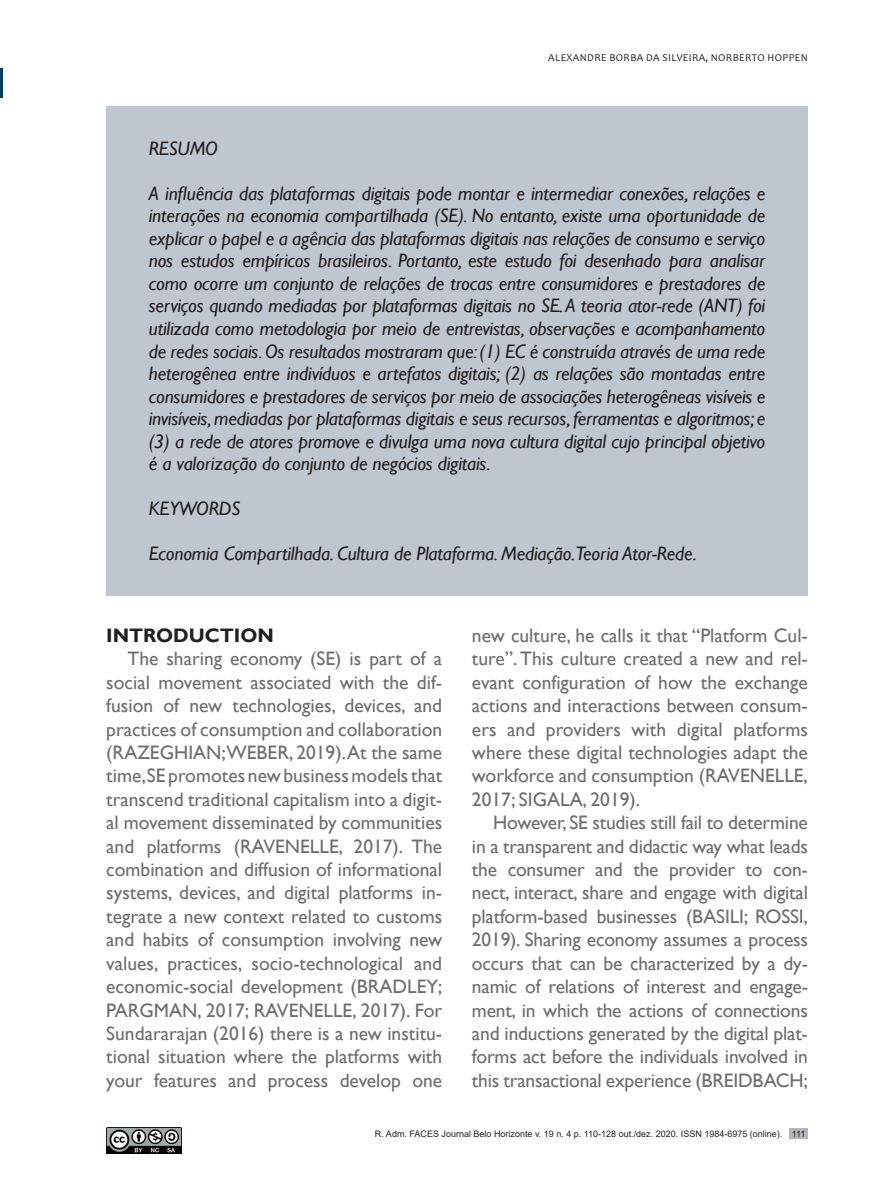
<style>
.page{position:relative;width:893px;height:1191px;background:#fff}
.page>*{position:absolute;margin:0;border:0;box-sizing:border-box;transform-origin:0 0}
.t1{font:19.5px/23.4px "Gill Sans";color:#6c6d70;text-align:justify}
.t2{font:italic 19.5px/22.5px "Gill Sans";letter-spacing:-.01em;color:#231f20;text-align:justify}
.t3{font:700 19.5px "Gill Sans";color:#231f20}
.t4{font:10.5px "Candara";letter-spacing:.04em;color:#231f20}
.t5{font:9px "Arial";color:#231f20}
</style>
<div class="page">
<div style="left:789px;top:1128px;width:19px;height:10px;background:#b3b6bb"></div>
<img style="left:106px;top:1127px;width:75px;height:26px">
<hr style="left:0;top:68px;width:2px;height:30px;background:#023f60">
<div style="left:106px;top:106px;width:702px;height:489px;background:#c0c6cf"></div>
<p class="t4" style="left:548px;top:51px;width:261px">ALEXANDRE BORBA DA SILVEIRA, NORBERTO HOPPEN</p>
<p class="t2" style="left:149px;top:137px;width:71px">RESUMO</p>
<p class="t2" style="left:149px;top:182px;width:618px">A influência das plataformas digitais pode montar e intermediar conexões, relações e interações na economia compartilhada (SE). No entanto, existe uma oportunidade de explicar o papel e a agência das plataformas digitais nas relações de consumo e serviço nos estudos empíricos brasileiros. Portanto, este estudo foi desenhado para analisar como ocorre um conjunto de relações de trocas entre consumidores e prestadores de serviços quando mediadas por plataformas digitais no SE. A teoria ator-rede (ANT) foi utilizada como metodologia por meio de entrevistas, observações e acompanhamento de redes sociais. Os resultados mostraram que: (1) EC é construída através de uma rede heterogênea entre indivíduos e artefatos digitais; (2) as relações são montadas entre consumidores e prestadores de serviços por meio de associações heterogêneas visíveis e invisíveis, mediadas por plataformas digitais e seus recursos, ferramentas e algoritmos; e (3) a rede de atores promove e divulga uma nova cultura digital cujo principal objetivo é a valorização do conjunto de negócios digitais.</p>
<p class="t2" style="left:149px;top:497px;width:93px">KEYWORDS</p>
<p class="t2" style="left:149px;top:542px;width:550px">Economia Compartilhada. Cultura de Plataforma. Mediação.Teoria Ator-Rede.</p>
<p class="t3" style="left:106px;top:623px;width:169px">INTRODUCTION</p>
<p class="t1" style="left:106px;top:647px;width:337px;text-indent:21px">The sharing economy (SE) is part of a social movement associated with the dif&shy;fusion of new technologies, devices, and practices of consumption and collaboration (RAZEGHIAN;WEBER, 2019).At the same time,SE promotes new business models that transcend traditional capitalism into a digit&shy;al movement disseminated by communities and platforms (RAVENELLE, 2017). The combination and diffusion of informational systems, devices, and digital platforms in&shy;tegrate a new context related to customs and habits of consumption involving new values, practices, socio-technological and economic-social development (BRADLEY; PARGMAN, 2017; RAVENELLE, 2017). For Sundararajan (2016) there is a new institu&shy;tional situation where the platforms with your features and process develop one</p>
<p class="t1" style="left:472px;top:624px;width:337px">new culture, he calls it that “Platform Cul&shy;ture”. This culture created a new and rel&shy;evant configuration of how the exchange actions and interactions between consum&shy;ers and providers with digital platforms where these digital technologies adapt the workforce and consumption (RAVENELLE, 2017; SIGALA, 2019).</p>
<p class="t1" style="left:472px;top:811px;width:337px;text-indent:21px">However, SE studies still fail to determine in a transparent and didactic way what leads the consumer and the provider to con&shy;nect, interact, share and engage with digital platform-based businesses (BASILI; ROSSI, 2019). Sharing economy assumes a process occurs that can be characterized by a dy&shy;namic of relations of interest and engage&shy;ment, in which the actions of connections and inductions generated by the digital plat&shy;forms act before the individuals involved in this transactional experience (BREIDBACH;</p>
<p class="t5" style="left:375px;top:1127px;width:432px">R. Adm. FACES Journal Belo Horizonte v. 19 n. 4 p. 110-128 out./dez. 2020. ISSN 1984-6975 (online). 111</p>
</div>
